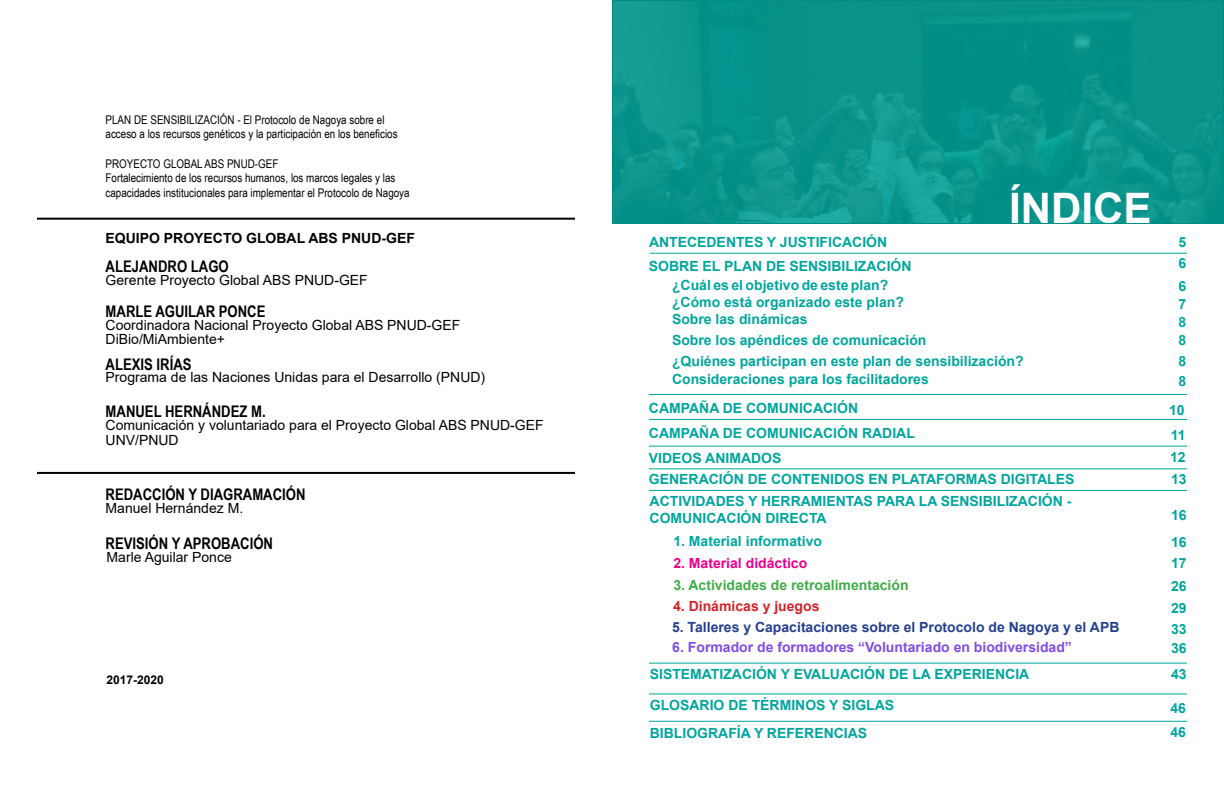
<style>
.page{position:relative;width:1224px;height:792px;background:#fff}
.page>*{position:absolute;margin:0;border:0;box-sizing:border-box;transform-origin:0 0}
.t1{font:700 42px "Arial";color:#fff}
.t2{font:700 16px "Arial Narrow";color:#000}
.t3{font:700 14px/18px "Arial";color:#00a69e}
.t4{font:14px/14.2px "Arial";color:#000}
.t5{font:700 14px "Arial";color:#25408f}
.t6{font:700 14px "Arial";color:#814ce5}
.t7{font:700 14px "Arial";color:#41ad49}
.t8{font:700 14px "Arial";color:#000}
.t9{font:700 14px "Arial";color:#ec008c}
.t10{font:700 14px "Arial";color:#d2232a}
.t11{font:12px/14.4px "Arial Narrow";color:#000}
.t12{font:700 12px "Arial";color:#000}
</style>
<div class="page">
<svg style="left:612px;top:1px;width:612px;height:223px;background:#09938c"></svg>
<hr style="left:650px;top:253px;width:537px;height:1px;background:#00a69e">
<hr style="left:649px;top:663px;width:538px;height:1px;background:#00a69e">
<hr style="left:649px;top:693px;width:538px;height:1px;background:#00a69e">
<hr style="left:649px;top:721px;width:538px;height:1px;background:#00a69e">
<hr style="left:649px;top:419px;width:538px;height:1px;background:#00a69e">
<hr style="left:649px;top:446px;width:538px;height:1px;background:#00a69e">
<hr style="left:649px;top:468px;width:538px;height:1px;background:#00a69e">
<hr style="left:649px;top:490px;width:538px;height:1px;background:#00a69e">
<hr style="left:649px;top:394px;width:538px;height:1px;background:#00a69e">
<hr style="left:37px;top:218px;width:538px;height:2px;background:#000">
<hr style="left:37px;top:472px;width:538px;height:2px;background:#000">
<p class="t11" style="left:106px;top:112px;width:294px">PLAN DE SENSIBILIZACIÓN - El Protocolo de Nagoya sobre el acceso a los recursos genéticos y la participación en los beneficios</p>
<p class="t11" style="left:106px;top:156px;width:306px">PROYECTO GLOBAL ABS PNUD-GEF<br>Fortalecimiento de los recursos humanos, los marcos legales y las capacidades institucionales para implementar el Protocolo de Nagoya</p>
<p class="t8" style="left:106px;top:228px;width:311px">EQUIPO PROYECTO GLOBAL ABS PNUD-GEF</p>
<p class="t2" style="left:106px;top:254px;width:125px">ALEJANDRO LAGO</p>
<p class="t4" style="left:106px;top:273px;width:264px">Gerente Proyecto Global ABS PNUD-GEF</p>
<p class="t4" style="left:106px;top:318px;width:356px">Coordinadora Nacional Proyecto Global ABS PNUD-GEF<br>DiBio/MiAmbiente+</p>
<p class="t4" style="left:106px;top:370px;width:381px">Programa de las Naciones Unidas para el Desarrollo (PNUD)</p>
<p class="t4" style="left:106px;top:418px;width:440px">Comunicación y voluntariado para el Proyecto Global ABS PNUD-GEF<br>UNV/PNUD</p>
<p class="t2" style="left:106px;top:299px;width:161px">MARLE AGUILAR PONCE</p>
<p class="t2" style="left:106px;top:352px;width:88px">ALEXIS IRÍAS</p>
<p class="t2" style="left:106px;top:399px;width:162px">MANUEL HERNÁNDEZ M.</p>
<p class="t2" style="left:106px;top:483px;width:201px">REDACCIÓN Y DIAGRAMACIÓN</p>
<p class="t4" style="left:106px;top:501px;width:139px">Manuel Hernández M.</p>
<p class="t2" style="left:106px;top:531px;width:169px">REVISIÓN Y APROBACIÓN</p>
<p class="t4" style="left:107px;top:550px;width:127px">Marle Aguilar Ponce</p>
<p class="t12" style="left:107px;top:671px;width:59px">2017-2020</p>
<h1 class="t1" style="left:1009px;top:178px;width:144px">ÍNDICE</h1>
<p class="t3" style="left:649px;top:233px;width:240px">ANTECEDENTES Y JUSTIFICACIÓN</p>
<p class="t3" style="left:1178px;top:232px;width:9px;line-height:20.6px">5<br>6</p>
<p class="t3" style="left:1178px;top:278px;width:9px;text-align:justify">6<br>7<br>8<br>8</p>
<p class="t3" style="left:1178px;top:351px;width:9px;line-height:20.6px">8<br>8</p>
<p class="t3" style="left:1169px;top:397px;width:18px;line-height:25.7px">10<br>11</p>
<p class="t3" style="left:1170px;top:446px;width:18px;line-height:22.1px">12<br>13</p>
<p class="t3" style="left:649px;top:257px;width:264px">SOBRE EL PLAN DE SENSIBILIZACIÓN</p>
<p class="t3" style="left:672px;top:277px;width:233px;line-height:17px">¿Cuál es el objetivo de este plan? ¿Cómo está organizado este plan?<br>Sobre las dinámicas</p>
<p class="t3" style="left:672px;top:330px;width:353px;line-height:20.5px">Sobre los apéndices de comunicación<br>¿Quiénes participan en este plan de sensibilización?</p>
<p class="t3" style="left:672px;top:371px;width:258px">Consideraciones para los facilitadores</p>
<p class="t3" style="left:649px;top:421px;width:267px;line-height:24.7px">CAMPAÑA DE COMUNICACIÓN RADIAL<br>VIDEOS ANIMADOS</p>
<p class="t3" style="left:649px;top:468px;width:427px;line-height:22.7px">GENERACIÓN DE CONTENIDOS EN PLATAFORMAS DIGITALES<br>ACTIVIDADES Y HERRAMIENTAS PARA LA SENSIBILIZACIÓN -</p>
<p class="t3" style="left:650px;top:509px;width:179px">COMUNICACIÓN DIRECTA</p>
<p class="t3" style="left:673px;top:532px;width:150px">1. Material informativo</p>
<p class="t9" style="left:673px;top:553px;width:135px">2. Material didáctico</p>
<p class="t7" style="left:673px;top:575px;width:237px">3. Actividades de retroalimentación</p>
<p class="t10" style="left:673px;top:597px;width:148px">4. Dinámicas y juegos</p>
<p class="t5" style="left:672px;top:617px;width:449px">5. Talleres y Capacitaciones sobre el Protocolo de Nagoya y el APB</p>
<p class="t6" style="left:672px;top:637px;width:401px">6. Formador de formadores “Voluntariado en biodiversidad”</p>
<p class="t3" style="left:650px;top:659px;width:381px;line-height:30.3px">SISTEMATIZACIÓN Y EVALUACIÓN DE LA EXPERIENCIA<br>GLOSARIO DE TÉRMINOS Y SIGLAS</p>
<p class="t3" style="left:650px;top:725px;width:219px">BIBLIOGRAFÍA Y REFERENCIAS</p>
<p class="t3" style="left:649px;top:399px;width:211px">CAMPAÑA DE COMUNICACIÓN</p>
<p class="t3" style="left:1171px;top:506px;width:17px">16</p>
<p class="t3" style="left:1171px;top:552px;width:17px;line-height:22px;text-align:justify">17<br>26<br>29<br>33</p>
<p class="t3" style="left:1171px;top:635px;width:17px;line-height:26.3px">36<br>43</p>
<p class="t3" style="left:1171px;top:697px;width:17px;line-height:23.5px">46<br>46</p>
<p class="t3" style="left:1171px;top:533px;width:17px">16</p>
</div>
